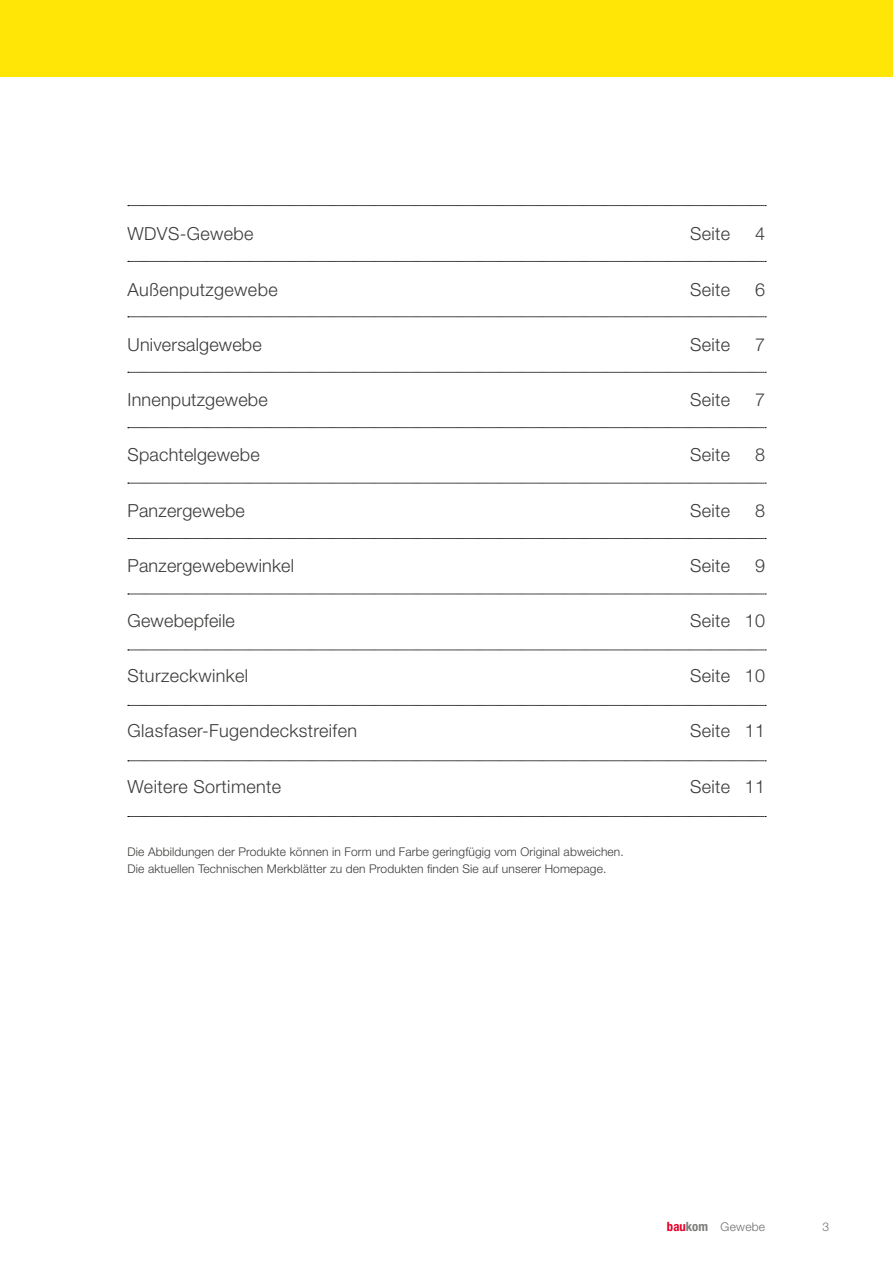
<style>
.page{position:relative;width:893px;height:1263px;background:#fff}
.page>*{position:absolute;margin:0;border:0;box-sizing:border-box;transform-origin:0 0}
.t1{font:300 18px "Helvetica Neue LT Pro";letter-spacing:.02em;color:#3b3b3a}
.t2{font:300 12px/16.5px "Helvetica Neue LT Pro";letter-spacing:.01em;color:#3b3b3a}
.t3{font:300 12px "Helvetica Neue";letter-spacing:.02em;color:#6f6f6e}
.s1{font-weight:700;font-stretch:condensed;font-size:12.75px;color:#e40028}
.s2{font-weight:700;font-stretch:condensed;font-size:12.75px;color:#7b7b7a}
</style>
<div class="page">
<div style="left:0;top:0;width:893px;height:77px;background:#ffe607"></div>
<svg style="left:128px;top:205px;width:638px;height:1px"></svg>
<svg style="left:128px;top:317px;width:638px;height:1px"></svg>
<svg style="left:128px;top:372px;width:638px;height:1px"></svg>
<svg style="left:128px;top:427px;width:638px;height:1px"></svg>
<svg style="left:128px;top:483px;width:638px;height:1px"></svg>
<svg style="left:128px;top:538px;width:638px;height:1px"></svg>
<svg style="left:128px;top:594px;width:638px;height:1px"></svg>
<svg style="left:128px;top:261px;width:638px;height:1px"></svg>
<svg style="left:128px;top:650px;width:638px;height:1px"></svg>
<svg style="left:128px;top:705px;width:638px;height:1px"></svg>
<svg style="left:128px;top:760px;width:638px;height:1px"></svg>
<svg style="left:128px;top:816px;width:638px;height:1px"></svg>
<p class="t1" style="left:128px;top:223px;width:127px">WDVS-Gewebe</p>
<p class="t1" style="left:690px;top:223px;width:42px">Seite</p>
<p class="t1" style="left:755px;top:223px;width:12px">4</p>
<p class="t1" style="left:128px;top:278px;width:152px">Außenputzgewebe</p>
<p class="t1" style="left:690px;top:278px;width:42px">Seite</p>
<p class="t1" style="left:755px;top:278px;width:12px">6</p>
<p class="t1" style="left:128px;top:333px;width:136px">Universalgewebe</p>
<p class="t1" style="left:690px;top:333px;width:42px">Seite</p>
<p class="t1" style="left:755px;top:333px;width:12px">7</p>
<p class="t1" style="left:128px;top:389px;width:142px">Innenputzgewebe</p>
<p class="t1" style="left:690px;top:389px;width:42px">Seite</p>
<p class="t1" style="left:755px;top:389px;width:12px">7</p>
<p class="t1" style="left:128px;top:444px;width:134px">Spachtelgewebe</p>
<p class="t1" style="left:690px;top:444px;width:42px">Seite</p>
<p class="t1" style="left:755px;top:444px;width:12px">8</p>
<p class="t1" style="left:128px;top:499px;width:119px">Panzergewebe</p>
<p class="t1" style="left:690px;top:499px;width:42px">Seite</p>
<p class="t1" style="left:755px;top:499px;width:12px">8</p>
<p class="t1" style="left:128px;top:554px;width:168px">Panzergewebewinkel</p>
<p class="t1" style="left:690px;top:554px;width:42px">Seite</p>
<p class="t1" style="left:755px;top:554px;width:12px">9</p>
<p class="t1" style="left:128px;top:609px;width:109px">Gewebepfeile</p>
<p class="t1" style="left:690px;top:609px;width:77px">Seite 10</p>
<p class="t1" style="left:128px;top:665px;width:122px">Sturzeckwinkel</p>
<p class="t1" style="left:690px;top:665px;width:77px">Seite 10</p>
<p class="t1" style="left:128px;top:720px;width:231px">Glasfaser-Fugendeckstreifen</p>
<p class="t1" style="left:690px;top:720px;width:77px">Seite 11</p>
<p class="t1" style="left:128px;top:775px;width:155px">Weitere Sortimente</p>
<p class="t1" style="left:690px;top:775px;width:77px">Seite 11</p>
<p class="t2" style="left:128px;top:843px;width:498px">Die Abbildungen der Produkte können in Form und Farbe geringfügig vom Original abweichen.<br>Die aktuellen Technischen Merkblätter zu den Produkten finden Sie auf unserer Homepage.</p>
<p class="t3" style="left:667px;top:1220px;width:100px"><span class="s1">bau</span><span class="s2">kom</span> Gewebe</p>
<p class="t3" style="left:822px;top:1220px;width:8px">3</p>
</div>
